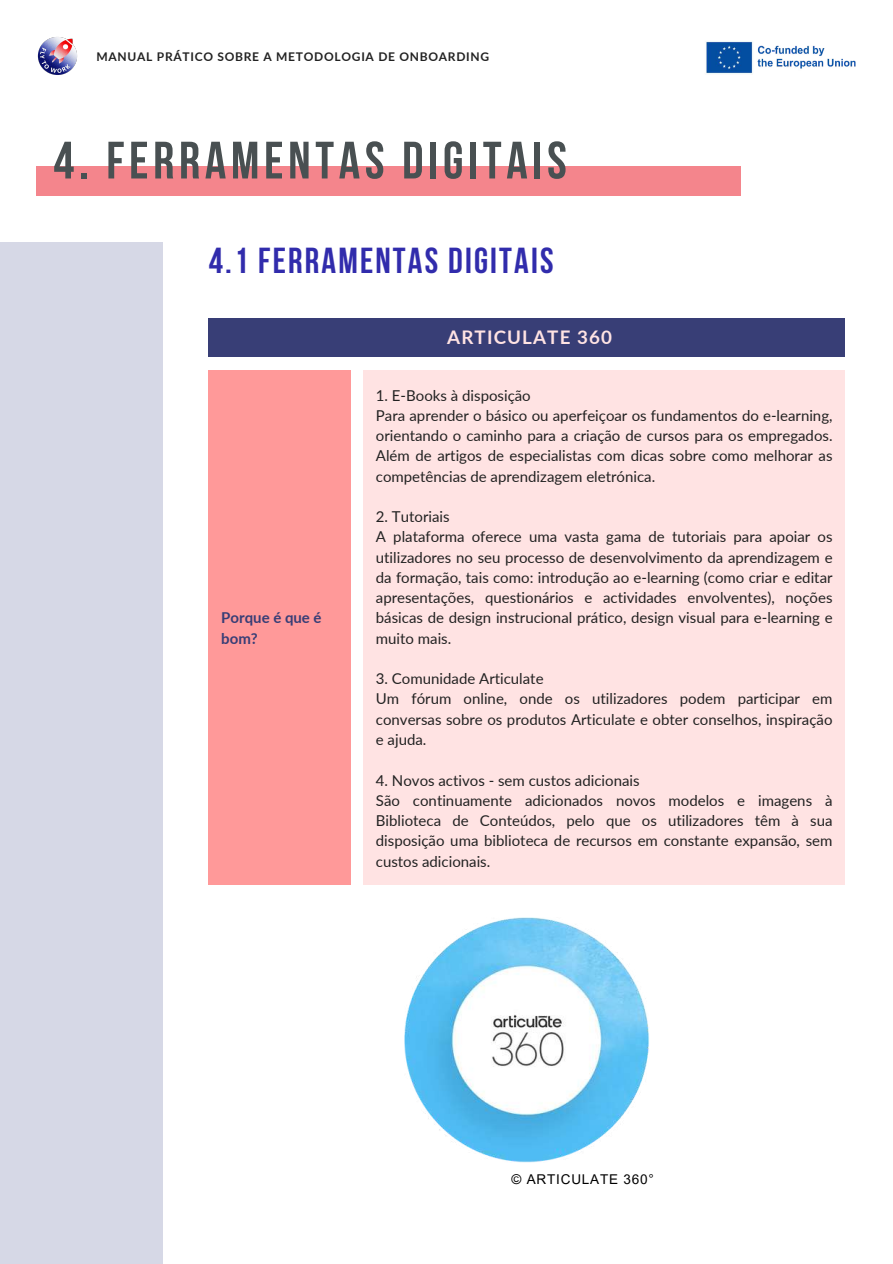
<style>
.page{position:relative;width:893px;height:1264px;background:#fff}
.page>*{position:absolute;margin:0;border:0;box-sizing:border-box;transform-origin:0 0}
.t1{font:700 52.5px "Bebas Neue";letter-spacing:.09em;color:#495052}
.t2{font:700 36px "Bebas Neue";letter-spacing:.06em;color:#312cac}
.t3{font:700 18.75px "Lato";letter-spacing:.06em;color:#ffe3e3}
.t4{font:15px/20.2px "Lato";color:#222}
.t5{font:700 15px/20.2px "Lato";color:#383e76}
.t6{font:13.5px "Arial MT Pro";letter-spacing:.06em;color:#000}
.t7{font:700 12px "Lato";letter-spacing:.06em;color:#222}
</style>
<div class="page">
<div style="left:36px;top:166px;width:704px;height:30px;background:#f4858c"></div>
<div style="left:0;top:242px;width:162px;height:1021px;background:#d6d8e6"></div>
<div style="left:209px;top:370px;width:142px;height:514px;background:#f99"></div>
<div style="left:363px;top:370px;width:481px;height:514px;background:#ffe3e3"></div>
<div style="left:209px;top:318px;width:635px;height:39px;background:#383e76"></div>
<img style="left:404px;top:917px;width:245px;height:245px">
<img style="left:37px;top:37px;width:40px;height:38px">
<img style="left:706px;top:41px;width:150px;height:33px">
<p class="t7" style="left:96px;top:49px;width:394px">MANUAL PRÁTICO SOBRE A METODOLOGIA DE ONBOARDING</p>
<h1 class="t1" style="left:53px;top:139px;width:514px">4. FERRAMENTAS DIGITAIS</h1>
<h2 class="t2" style="left:209px;top:246px;width:346px">4.1 FERRAMENTAS DIGITAIS</h2>
<p class="t5" style="left:221px;top:607px;width:102px">Porque é que é bom?</p>
<p class="t3" style="left:447px;top:325px;width:166px">ARTICULATE 360</p>
<p class="t4" style="left:376px;top:384px;width:458px">1. E-Books à disposição<br>Para aprender o básico ou aperfeiçoar os fundamentos do e-learning, orientando o caminho para a criação de cursos para os empregados.<br>Além de artigos de especialistas com dicas sobre como melhorar as competências de aprendizagem eletrónica.</p>
<p class="t4" style="left:376px;top:506px;width:458px">2. Tutoriais<br>A plataforma oferece uma vasta gama de tutoriais para apoiar os utilizadores no seu processo de desenvolvimento da aprendizagem e da formação, tais como: introdução ao e-learning (como criar e editar apresentações, questionários e actividades envolventes), noções básicas de design instrucional prático, design visual para e-learning e muito mais.</p>
<p class="t4" style="left:376px;top:668px;width:458px">3. Comunidade Articulate<br>Um fórum online, onde os utilizadores podem participar em conversas sobre os produtos Articulate e obter conselhos, inspiração e ajuda.</p>
<p class="t4" style="left:376px;top:769px;width:458px">4. Novos activos - sem custos adicionais<br>São continuamente adicionados novos modelos e imagens à Biblioteca de Conteúdos, pelo que os utilizadores têm à sua disposição uma biblioteca de recursos em constante expansão, sem custos adicionais.</p>
<p class="t6" style="left:511px;top:1174px;width:144px">© ARTICULATE 360°</p>
</div>
